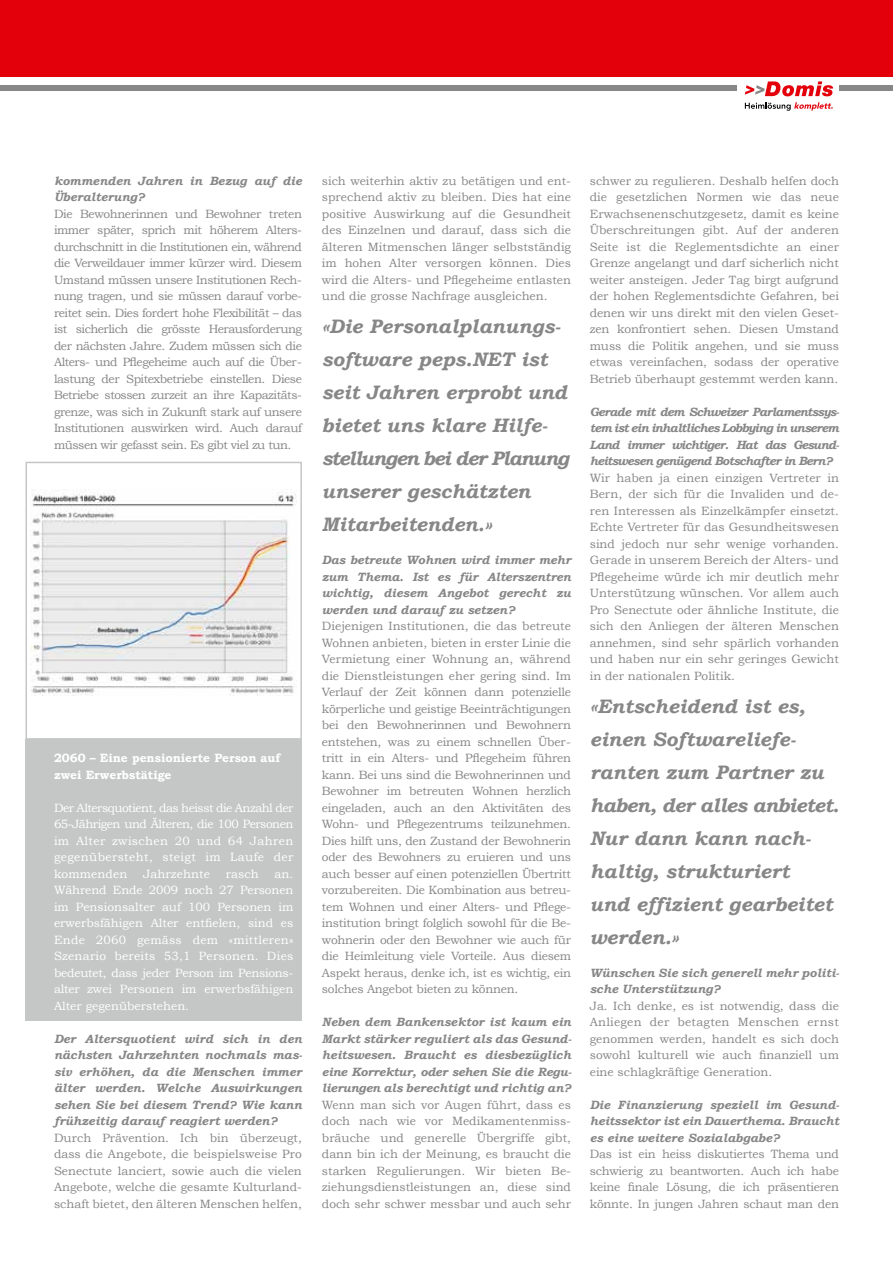
<style>
.page{position:relative;width:893px;height:1263px;background:#fff}
.page>*{position:absolute;margin:0;border:0;box-sizing:border-box;transform-origin:0 0}
.t1{font:italic 700 19.5px/33px "Bookman Old Style";color:#868786}
.t2{font:12px/16.5px "Bookman Old Style";color:#868786;text-align:justify}
.t3{font:italic 700 12px/16.5px "Bookman Old Style";color:#868786;text-align:justify}
.t4{font:12px/16.5px "Bookman Old Style";letter-spacing:.01em;color:#fff;text-align:justify}
.t5{font:700 12px/16.5px "Bookman Old Style";color:#fff}
</style>
<div class="page">
<div style="left:0;top:0;width:893px;height:76px;background:#e3000b"></div>
<div style="left:0;top:85px;width:893px;height:6px;background:#868786"></div>
<div style="left:26px;top:740px;width:276px;height:281px;background:#c5c6c6"></div>
<img style="left:31px;top:489px;width:265px;height:206px">
<div style="left:26px;top:462px;width:276px;height:278px;border:2px solid #c5c6c6"></div>
<div style="left:738px;top:78px;width:101px;height:37px;background:#fff"></div>
<svg style="left:745px;top:102px;width:88px;height:9px"></svg>
<svg style="left:745px;top:81px;width:88px;height:15px"></svg>
<p class="t3" style="left:54px;top:172px;width:249px">kommenden Jahren in Bezug auf die<br>Überalterung?</p>
<p class="t2" style="left:54px;top:205px;width:249px">Die Bewohnerinnen und Bewohner treten immer später, sprich mit höherem Alters&shy;durchschnitt in die Institutionen ein, während die Verweildauer immer kürzer wird. Diesem Umstand müssen unsere Institutionen Rech&shy;nung tragen, und sie müssen darauf vorbe&shy;reitet sein. Dies fordert hohe Flexibilität – das ist sicherlich die grösste Herausforderung der nächsten Jahre. Zudem müssen sich die Alters- und Pflegeheime auch auf die Über&shy;lastung der Spitexbetriebe einstellen. Diese Betriebe stossen zurzeit an ihre Kapazitäts&shy;grenze, was sich in Zukunft stark auf unsere Institutionen auswirken wird. Auch darauf müssen wir gefasst sein. Es gibt viel zu tun.</p>
<p class="t5" style="left:54px;top:750px;width:228px">2060 – Eine pensionierte Person auf zwei Erwerbstätige</p>
<p class="t4" style="left:54px;top:799px;width:241px">Der Altersquotient, das heisst die Anzahl der 65-Jährigen und Älteren, die 100 Personen im Alter zwischen 20 und 64 Jahren gegenübersteht, steigt im Laufe der kommenden</p>
<p class="t4" style="left:143px;top:865px;width:69px">Jahrzehnte</p>
<p class="t4" style="left:226px;top:865px;width:35px">rasch</p>
<p class="t4" style="left:54px;top:865px;width:241px;text-indent:220px">an.<br>Während Ende 2009 noch 27 Personen im Pensionsalter auf 100 Personen im erwerbsfähigen Alter entfielen, sind es Ende 2060 gemäss dem «mittleren» Szenario bereits 53,1 Personen. Dies bedeutet, dass jeder Person im Pensions&shy;alter zwei Personen im erwerbsfähigen Alter gegenüberstehen.</p>
<p class="t3" style="left:54px;top:1030px;width:250px">Der Altersquotient wird sich in den nächsten Jahrzehnten nochmals mas&shy;siv erhöhen, da die Menschen immer älter werden. Welche Auswirkungen sehen Sie bei diesem Trend? Wie kann frühzeitig darauf reagiert werden?</p>
<p class="t2" style="left:54px;top:1129px;width:249px">Durch Prävention. Ich bin überzeugt, dass die Angebote, die beispielsweise Pro Senectute lanciert, sowie auch die vielen Angebote, welche die gesamte Kulturland&shy;schaft bietet, den älteren Menschen helfen,</p>
<p class="t2" style="left:322px;top:172px;width:251px">sich weiterhin aktiv zu betätigen und ent&shy;sprechend aktiv zu bleiben. Dies hat eine positive Auswirkung auf die Gesundheit des Einzelnen und darauf, dass sich die älteren Mitmenschen länger selbstständig im hohen Alter versorgen können. Dies wird die Alters- und Pflegeheime entlasten und die grosse Nachfrage ausgleichen.</p>
<h1 class="t1" style="left:322px;top:310px;width:249px">«Die Personalplanungs&shy;software peps.NET ist seit Jahren erprobt und bietet uns klare Hilfe&shy;stellungen bei der Planung unserer geschätzten<br>Mitarbeitenden.»</h1>
<p class="t3" style="left:322px;top:552px;width:251px">Das betreute Wohnen wird immer mehr zum Thema. Ist es für Alterszentren wichtig, diesem Angebot gerecht zu werden und darauf zu setzen?</p>
<p class="t2" style="left:322px;top:618px;width:251px">Diejenigen Institutionen, die das betreute Wohnen anbieten, bieten in erster Linie die Vermietung einer Wohnung an, während die Dienstleistungen eher gering sind. Im Verlauf der Zeit können dann potenzielle körperliche und geistige Beeinträchtigungen bei den Bewohnerinnen und Bewohnern entstehen, was zu einem schnellen Über&shy;tritt in ein Alters- und Pflegeheim führen kann. Bei uns sind die Bewohnerinnen und Bewohner im betreuten Wohnen herzlich eingeladen, auch an den Aktivitäten des Wohn- und Pflegezentrums teilzunehmen.<br>Dies hilft uns, den Zustand der Bewohnerin oder des Bewohners zu eruieren und uns auch besser auf einen potenziellen Übertritt vorzubereiten. Die Kombination aus betreu&shy;tem Wohnen und einer Alters- und Pflege&shy;institution bringt folglich sowohl für die Be&shy;wohnerin oder den Bewohner wie auch für die Heimleitung viele Vorteile. Aus diesem Aspekt heraus, denke ich, ist es wichtig, ein solches Angebot bieten zu können.</p>
<p class="t3" style="left:322px;top:1014px;width:251px">Neben dem Bankensektor ist kaum ein Markt stärker reguliert als das Gesund&shy;heitswesen. Braucht es diesbezüglich eine Korrektur, oder sehen Sie die Regu&shy;lierungen als berechtigt und richtig an?</p>
<p class="t2" style="left:322px;top:1096px;width:251px">Wenn man sich vor Augen führt, dass es doch nach wie vor Medikamentenmiss&shy;bräuche und generelle Übergriffe gibt, dann bin ich der Meinung, es braucht die starken Regulierungen. Wir bieten Be&shy;ziehungsdienstleistungen an, diese sind doch sehr schwer messbar und auch sehr</p>
<p class="t2" style="left:590px;top:172px;width:251px">schwer zu regulieren. Deshalb helfen doch die gesetzlichen Normen wie das neue Erwachsenenschutzgesetz, damit es keine Überschreitungen gibt. Auf der anderen Seite ist die Reglementsdichte an einer Grenze angelangt und darf sicherlich nicht weiter ansteigen. Jeder Tag birgt aufgrund der hohen Reglementsdichte Gefahren, bei denen wir uns direkt mit den vielen Geset&shy;zen konfrontiert sehen. Diesen Umstand muss die Politik angehen, und sie muss etwas vereinfachen, sodass der operative Betrieb überhaupt gestemmt werden kann.</p>
<p class="t3" style="left:590px;top:403px;width:251px">Gerade mit dem Schweizer Parlamentssys&shy;tem ist ein inhaltliches Lobbying in unserem Land immer wichtiger. Hat das Gesund&shy;heitswesen genügend Botschafter in Bern?</p>
<p class="t2" style="left:590px;top:469px;width:251px">Wir haben ja einen einzigen Vertreter in Bern, der sich für die Invaliden und de&shy;ren Interessen als Einzelkämpfer einsetzt.<br>Echte Vertreter für das Gesundheitswesen sind jedoch nur sehr wenige vorhanden.<br>Gerade in unserem Bereich der Alters- und Pflegeheime würde ich mir deutlich mehr Unterstützung wünschen. Vor allem auch Pro Senectute oder ähnliche Institute, die sich den Anliegen der älteren Menschen annehmen, sind sehr spärlich vorhanden und haben nur ein sehr geringes Gewicht in der nationalen Politik.</p>
<h1 class="t1" style="left:590px;top:689px;width:251px">«Entscheidend ist es, einen Softwareliefe&shy;ranten zum Partner zu haben, der alles anbietet.<br>Nur dann kann nach&shy;haltig, strukturiert<br>und effizient gearbeitet werden.»</h1>
<p class="t3" style="left:590px;top:964px;width:251px">Wünschen Sie sich generell mehr politi&shy;sche Unterstützung?</p>
<p class="t2" style="left:590px;top:997px;width:251px">Ja. Ich denke, es ist notwendig, dass die Anliegen der betagten Menschen ernst genommen werden, handelt es sich doch sowohl kulturell wie auch finanziell um eine schlagkräftige Generation.</p>
<p class="t3" style="left:590px;top:1096px;width:251px">Die Finanzierung speziell im Gesund&shy;heitssektor ist ein Dauerthema. Braucht es eine weitere Sozialabgabe?</p>
<p class="t2" style="left:590px;top:1146px;width:251px">Das ist ein heiss diskutiertes Thema und schwierig zu beantworten. Auch ich habe keine finale Lösung, die ich präsentieren könnte. In jungen Jahren schaut man den</p>
</div>
